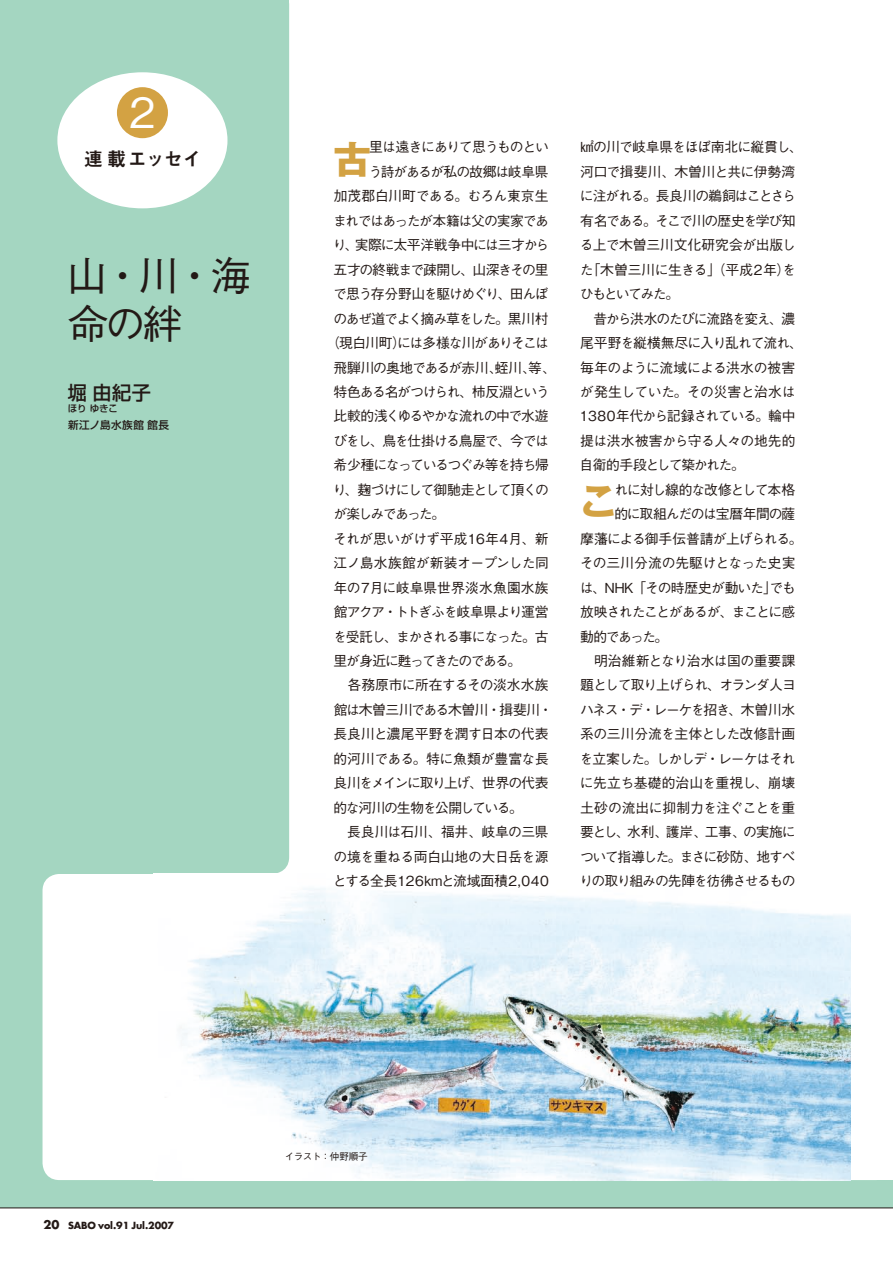
<style>
.page{position:relative;width:893px;height:1263px;background:#fff}
.page>*{position:absolute;margin:0;border:0;box-sizing:border-box;transform-origin:0 0}
.t1{font:500 41.4px "Gothic BBB Pro";color:#fff}
.t2{font:500 40.35px/47.8px "Gothic BBB Pro";color:#231916}
.t3{font:700 38.25px "Gothic MB101 Pro";color:#d3a243}
.t4{font:19.2px "Midashi Go Pro MB31";letter-spacing:-.02em;color:#231916}
.t5{font:500 19.2px "Shin Go Pro";color:#231916}
.t6{font:500 13.8px/24.5px "Gothic BBB Pro";letter-spacing:-.065em;color:#231916}
.t7{font:500 13.8px "Gothic BBB Pro";letter-spacing:-.095em;color:#231916}
.t8{font:500 13.8px "Gothic BBB Pro";letter-spacing:-.02em;color:#231916}
.t9{font:500 13.8px "Gothic BBB Pro";letter-spacing:-.035em;color:#231916}
.t10{font:500 13.8px "Gothic BBB Pro";letter-spacing:-.09em;color:#231916}
.t11{font:500 13.8px "Gothic BBB Pro";letter-spacing:-.085em;color:#231916}
.t12{font:500 13.8px "Gothic BBB Pro";letter-spacing:-.105em;color:#231916}
.t13{font:500 13.8px "Gothic BBB Pro";letter-spacing:-.025em;color:#231916}
.t14{font:500 13.8px "Gothic BBB Pro";letter-spacing:-.015em;color:#231916}
.t15{font:500 13.8px "Gothic BBB Pro";letter-spacing:-.03em;color:#231916}
.t16{font:500 13.8px "Gothic BBB Pro";letter-spacing:-.01em;color:#231916}
.t17{font:500 13.8px "Gothic BBB Pro";letter-spacing:-.1em;color:#231916}
.t18{font:500 13.8px "Gothic BBB Pro";letter-spacing:.01em;color:#231916}
.t19{font:500 13.8px "Gothic BBB Pro";letter-spacing:-.115em;color:#231916}
.t20{font:500 10.65px "Shin Go Pro";letter-spacing:.045em;color:#231916}
.t21{font:700 9.6px "Futura";letter-spacing:-.01em;color:#231916}
.t22{font:500 9.6px "Gothic BBB Pro";letter-spacing:-.035em;color:#231916}
.t23{font:500 9.6px "Shin Go Pro";letter-spacing:-.015em;color:#231916}
.s1{font-size:11.7px}
</style>
<div class="page">
<div style="left:0;top:0;width:893px;height:1208px;background:#a4d6c1"></div>
<div style="left:276px;top:0;width:617px;height:1180px;background:#fff"></div>
<div style="left:43px;top:874px;width:850px;height:306px;background:#fff;border-radius:17px"></div>
<svg style="left:59px;top:76px;width:230px;height:798px"></svg>
<div style="left:0;top:0;width:289px;height:76px;background:#a4d6c1"></div>
<div style="left:57px;top:72px;width:170px;height:136px;background:#fff;border-radius:50%"></div>
<div style="left:117px;top:87px;width:51px;height:51px;background:#d3a243;border-radius:50%"></div>
<hr style="left:0;top:1208px;width:893px;height:1px;background:#231916">
<img style="left:182px;top:888px;width:668px;height:292px">
<h1 class="t1" style="left:130px;top:80px;width:28px">2</h1>
<h3 class="t4" style="left:84px;top:143px;width:119px">連載エッセイ</h3>
<h2 class="t2" style="left:67px;top:247px;width:186px">山・川・海命の絆</h2>
<h3 class="t5" style="left:68px;top:376px;width:85px">堀由紀子</h3>
<p class="t23" style="left:68px;top:401px;width:52px">ほりゆきこ</p>
<p class="t20" style="left:68px;top:416px;width:103px">新江ノ島水族館館長</p>
<h3 class="t3" style="left:333px;top:128px;width:40px">古</h3>
<p class="t6" style="left:369px;top:133px;width:181px">里は遠きにありて思うものとい</p>
<p class="t6" style="left:369px;top:158px;width:182px">う詩があるが私の故郷は岐阜県</p>
<p class="t8" style="left:334px;top:185px;width:217px">加茂郡白川町である。むろん東京生</p>
<p class="t7" style="left:333px;top:210px;width:217px">まれではあったが本籍は父の実家であ</p>
<p class="t6" style="left:333px;top:231px;width:218px">り、実際に太平洋戦争中には三才から</p>
<p class="t11" style="left:334px;top:258px;width:217px">五才の終戦まで疎開し、山深きその里</p>
<p class="t7" style="left:333px;top:283px;width:217px">で思う存分野山を駆けめぐり、田んぼ</p>
<p class="t7" style="left:333px;top:307px;width:217px">のあぜ道でよく摘み草をした。黒川村</p>
<p class="t6" style="left:326px;top:329px;width:224px">（現白川町）には多様な川がありそこは</p>
<p class="t6" style="left:334px;top:353px;width:224px">飛騨川の奥地であるが赤川、蛭川、等、</p>
<p class="t12" style="left:334px;top:381px;width:217px">特色ある名がつけられ、柿反淵という</p>
<p class="t7" style="left:334px;top:405px;width:217px">比較的浅くゆるやかな流れの中で水遊</p>
<p class="t10" style="left:333px;top:430px;width:217px">びをし、鳥を仕掛ける鳥屋で、今では</p>
<p class="t7" style="left:334px;top:454px;width:217px">希少種になっているつぐみ等を持ち帰</p>
<p class="t10" style="left:333px;top:478px;width:218px">り、麹づけにして御馳走として頂くの</p>
<p class="t19" style="left:333px;top:503px;width:113px">が楽しみであった。</p>
<p class="t8" style="left:333px;top:527px;width:217px">それが思いがけず平成16年4月、新</p>
<p class="t9" style="left:334px;top:552px;width:217px">江ノ島水族館が新装オープンした同</p>
<p class="t18" style="left:334px;top:576px;width:217px">年の7月に岐阜県世界淡水魚園水族</p>
<p class="t11" style="left:334px;top:601px;width:217px">館アクア・トトぎふを岐阜県より運営</p>
<p class="t10" style="left:333px;top:625px;width:217px">を受託し、まかされる事になった。古</p>
<p class="t12" style="left:334px;top:650px;width:189px">里が身近に甦ってきたのである。</p>
<p class="t13" style="left:334px;top:674px;width:216px">　各務原市に所在するその淡水水族</p>
<p class="t9" style="left:334px;top:699px;width:220px">館は木曽三川である木曽川・揖斐川・</p>
<p class="t13" style="left:334px;top:723px;width:217px">長良川と濃尾平野を潤す日本の代表</p>
<p class="t8" style="left:333px;top:747px;width:217px">的河川である。特に魚類が豊富な長</p>
<p class="t17" style="left:334px;top:772px;width:217px">良川をメインに取り上げ、世界の代表</p>
<p class="t12" style="left:333px;top:796px;width:191px">的な河川の生物を公開している。</p>
<p class="t8" style="left:334px;top:821px;width:216px">　長良川は石川、福井、岐阜の三県</p>
<p class="t9" style="left:333px;top:845px;width:217px">の境を重ねる両白山地の大日岳を源</p>
<p class="t16" style="left:333px;top:870px;width:217px">とする全長126kmと流域面積2,040</p>
<p class="t6" style="left:580px;top:133px;width:225px">㎢の川で岐阜県をほぼ南北に縦貫し、河口で揖斐川、木曽川と共に伊勢湾に注がれる。長良川の鵜飼はことさら有名である。そこで川の歴史を学び知る上で木曽三川文化研究会が出版した「木曽三川に生きる」（平成2年）をひもといてみた。<br>　昔から洪水のたびに流路を変え、濃尾平野を縦横無尽に入り乱れて流れ、毎年のように流域による洪水の被害が発生していた。その災害と治水は<br>1380年代から記録されている。輪中提は洪水被害から守る人々の地先的自衛的手段として築かれた。</p>
<h3 class="t3" style="left:579px;top:470px;width:40px">こ</h3>
<p class="t6" style="left:614px;top:476px;width:182px">れに対し線的な改修として本格</p>
<p class="t11" style="left:614px;top:503px;width:182px">的に取組んだのは宝暦年間の薩</p>
<p class="t6" style="left:580px;top:525px;width:224px">摩藩による御手伝普請が上げられる。</p>
<p class="t14" style="left:580px;top:552px;width:217px">その三川分流の先駆けとなった史実</p>
<p class="t6" style="left:580px;top:573px;width:218px">は、NHK「その時歴史が動いた」でも</p>
<p class="t7" style="left:580px;top:601px;width:217px">放映されたことがあるが、まことに感</p>
<p class="t6" style="left:580px;top:622px;width:90px">動的であった。</p>
<p class="t9" style="left:580px;top:650px;width:216px">　明治維新となり治水は国の重要課</p>
<p class="t6" style="left:580px;top:671px;width:217px">題として取り上げられ、オランダ人ヨ</p>
<p class="t7" style="left:580px;top:699px;width:217px">ハネス・デ・レーケを招き、木曽川水</p>
<p class="t15" style="left:580px;top:723px;width:217px">系の三川分流を主体とした改修計画</p>
<p class="t6" style="left:580px;top:745px;width:217px">を立案した。しかしデ・レーケはそれ</p>
<p class="t14" style="left:580px;top:772px;width:217px">に先立ち基礎的治山を重視し、崩壊</p>
<p class="t15" style="left:580px;top:796px;width:217px">土砂の流出に抑制力を注ぐことを重</p>
<p class="t6" style="left:580px;top:818px;width:217px">要とし、水利、護岸、工事、の実施に</p>
<p class="t7" style="left:580px;top:845px;width:217px">ついて指導した。まさに砂防、地すべ</p>
<p class="t7" style="left:579px;top:870px;width:218px">りの取り組みの先陣を彷彿させるもの</p>
<p class="t21" style="left:44px;top:1218px;width:132px"><span class="s1">20</span> SABO vol.91 Jul.2007</p>
<p class="t22" style="left:285px;top:1148px;width:84px">イラスト：仲野順子</p>
</div>
